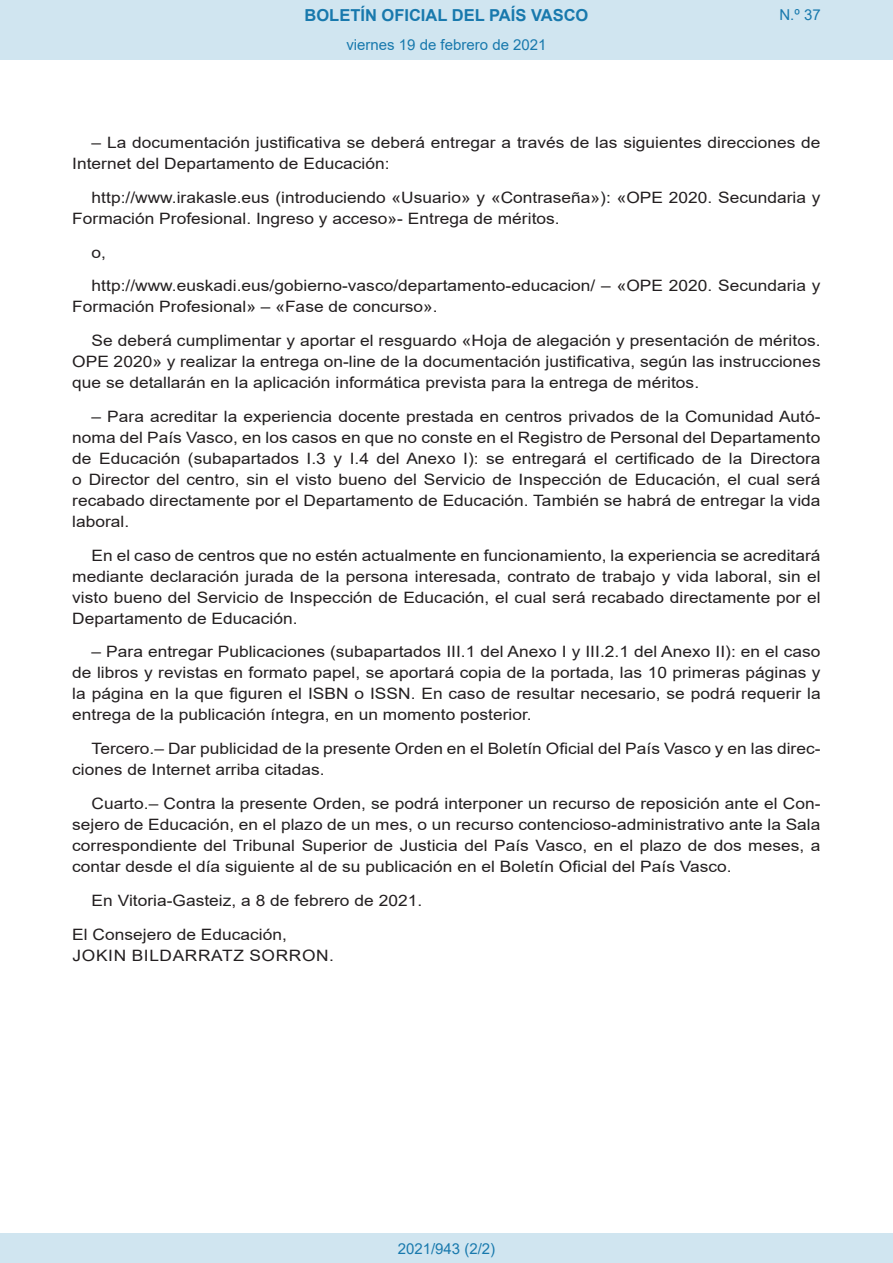
<style>
.page{position:relative;width:893px;height:1263px;background:#fff}
.page>*{position:absolute;margin:0;border:0;box-sizing:border-box;transform-origin:0 0}
.t1{font:700 16.5px "Arial";color:#1879ad}
.BOPVDetalle{font:15.6px/21px "Arial";color:#231f20;text-align:justify;scale:1.11 1}
.BOPVFirmaLugFec{font:15.6px "Arial";color:#231f20;scale:1.11 1}
.BOPVFirmaPuesto{font:15.6px "Arial";color:#231f20;scale:1.11 1}
.BOPVFirmaNombre{font:15.6px "Arial";letter-spacing:.035em;color:#231f20;scale:1.11 1}
.Paginacion_Centro{font:15px "Arial";color:#1879ad}
</style>
<div class="page">
<div style="left:0;top:0;width:893px;height:60px;background:#d0e5f0"></div>
<div style="left:0;top:1233px;width:893px;height:30px;background:#d0e5f0"></div>
<p class="t1" style="left:305px;top:3px;width:285px">BOLETÍN OFICIAL DEL PAÍS VASCO</p>
<p class="Paginacion_Centro" style="left:346px;top:35px;width:202px">viernes 19 de febrero de 2021</p>
<p class="Paginacion_Centro" style="left:779px;top:5px;width:43px">N.º 37</p>
<p class="BOPVDetalle" style="left:72px;top:132px;width:676px;text-indent:19px">– La documentación justificativa se deberá entregar a través de las siguientes direcciones de<br>Internet del Departamento de Educación:</p>
<p class="BOPVDetalle" style="left:72px;top:187px;width:676px;text-indent:19px">http://www.irakasle.eus (introduciendo «Usuario» y «Contraseña»): «OPE 2020. Secundaria y<br>Formación Profesional. Ingreso y acceso»- Entrega de méritos.</p>
<p class="BOPVDetalle" style="left:92px;top:242px;width:15px">o,</p>
<p class="BOPVDetalle" style="left:72px;top:275px;width:676px;text-indent:19px">http://www.euskadi.eus/gobierno-vasco/departamento-educacion/ – «OPE 2020. Secundaria y<br>Formación Profesional» – «Fase de concurso».</p>
<p class="BOPVDetalle" style="left:72px;top:330px;width:676px;text-indent:19px">Se deberá cumplimentar y aportar el resguardo «Hoja de alegación y presentación de méritos.<br>OPE 2020» y realizar la entrega on-line de la documentación justificativa, según las instrucciones que se detallarán en la aplicación informática prevista para la entrega de méritos.</p>
<p class="BOPVDetalle" style="left:72px;top:406px;width:676px;text-indent:19px">– Para acreditar la experiencia docente prestada en centros privados de la Comunidad Autó&shy;noma del País Vasco, en los casos en que no conste en el Registro de Personal del Departamento de Educación (subapartados I.3 y I.4 del Anexo I): se entregará el certificado de la Directora o Director del centro, sin el visto bueno del Servicio de Inspección de Educación, el cual será recabado directamente por el Departamento de Educación. También se habrá de entregar la vida laboral.</p>
<p class="BOPVDetalle" style="left:72px;top:545px;width:676px;text-indent:19px">En el caso de centros que no estén actualmente en funcionamiento, la experiencia se acreditará mediante declaración jurada de la persona interesada, contrato de trabajo y vida laboral, sin el visto bueno del Servicio de Inspección de Educación, el cual será recabado directamente por el Departamento de Educación.</p>
<p class="BOPVDetalle" style="left:72px;top:641px;width:676px;text-indent:19px">– Para entregar Publicaciones (subapartados III.1 del Anexo I y III.2.1 del Anexo II): en el caso de libros y revistas en formato papel, se aportará copia de la portada, las 10 primeras páginas y la página en la que figuren el ISBN o ISSN. En caso de resultar necesario, se podrá requerir la entrega de la publicación íntegra, en un momento posterior.</p>
<p class="BOPVDetalle" style="left:72px;top:738px;width:676px;text-indent:19px">Tercero.– Dar publicidad de la presente Orden en el Boletín Oficial del País Vasco y en las direc&shy;ciones de Internet arriba citadas.</p>
<p class="BOPVDetalle" style="left:72px;top:793px;width:676px;text-indent:19px">Cuarto.– Contra la presente Orden, se podrá interponer un recurso de reposición ante el Con&shy;sejero de Educación, en el plazo de un mes, o un recurso contencioso-administrativo ante la Sala correspondiente del Tribunal Superior de Justicia del País Vasco, en el plazo de dos meses, a contar desde el día siguiente al de su publicación en el Boletín Oficial del País Vasco.</p>
<p class="BOPVFirmaLugFec" style="left:92px;top:889px;width:299px">En Vitoria-Gasteiz, a 8 de febrero de 2021.</p>
<p class="BOPVFirmaPuesto" style="left:72px;top:923px;width:195px">El Consejero de Educación,</p>
<p class="BOPVFirmaNombre" style="left:73px;top:944px;width:237px">JOKIN BILDARRATZ SORRON.</p>
<p class="Paginacion_Centro" style="left:398px;top:1238px;width:99px">2021/943 (2/2)</p>
</div>
